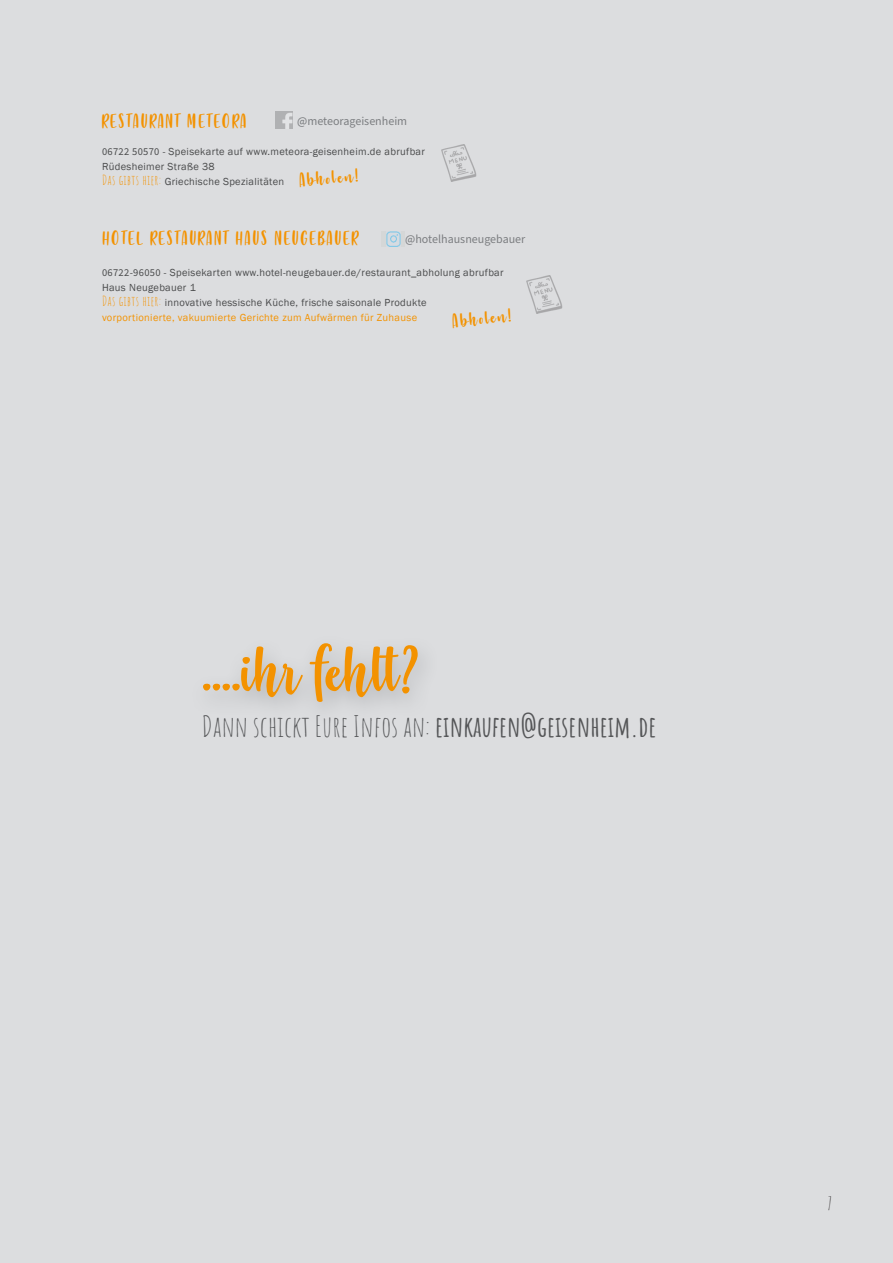
<style>
.page{position:relative;width:893px;height:1263px;background:#dcdddf}
.page>*{position:absolute;margin:0;border:0;box-sizing:border-box;transform-origin:0 0}
.t1{font:79.5px "Strawberry Blossom";color:#f39200}
.t2{font:28.5px "Amatic SC";color:#545557}
.t3{font:22.5px "Strawberry Blossom";letter-spacing:.08em;color:#f39200}
.t4{font:18px "Amatic SC";color:#231f20}
.t5{font:12px "Source Sans Pro";color:#7c7e81}
.t6{font:10.5px "Franklin Gothic";letter-spacing:.03em;color:#494a4b}
.t7{font:10.5px "Franklin Gothic";letter-spacing:.03em;color:#f39200}
.s1{font-family:"Source Sans Pro"}
.s2{font-family:"Amatic SC";font-size:13.5px;color:#f39200}
.s3{font-weight:700}
</style>
<div class="page">
<div style="left:381px;top:231px;width:24px;height:16px;background:#d5d7d7"></div>
<img style="left:386px;top:232px;width:15px;height:14px">
<img style="left:526px;top:276px;width:37px;height:37px">
<div style="left:189px;top:633px;width:250px;height:94px;background:#7c7e81;opacity:.48"></div>
<img style="left:276px;top:111px;width:17px;height:17px">
<img style="left:441px;top:144px;width:36px;height:38px">
<p class="t3" style="left:102px;top:111px;width:146px">RESTAURANT METEORA</p>
<p class="t6" style="left:102px;top:145px;width:324px"><span class="s1">06722 50570</span> - Speisekarte auf www.meteora-geisenheim.de abrufbar</p>
<p class="t6" style="left:102px;top:160px;width:114px">Rüdesheimer Straße 38</p>
<p class="t6" style="left:102px;top:175px;width:184px"><span class="s2">Das gibts hier:</span> Griechische Spezialitäten</p>
<p class="t5" style="left:297px;top:113px;width:111px">@meteorageisenheim</p>
<p class="t3" style="left:299px;top:169px;width:60px;rotate:-5deg">Abholen!</p>
<p class="t3" style="left:103px;top:228px;width:257px">HOTEL RESTAURANT HAUS NEUGEBAUER</p>
<p class="t6" style="left:102px;top:266px;width:403px"><span class="s1">06722-96050</span> - Speisekarten www.hotel-neugebauer.de/restaurant_abholung abrufbar</p>
<p class="t6" style="left:102px;top:281px;width:95px">Haus Neugebauer 1</p>
<p class="t6" style="left:102px;top:296px;width:326px"><span class="s2">Das gibts hier:</span> innovative hessische Küche, frische saisonale Produkte</p>
<p class="t7" style="left:102px;top:311px;width:317px">vorportionierte, vakuumierte Gerichte zum Aufwärmen für Zuhause</p>
<p class="t5" style="left:405px;top:231px;width:122px">@hotelhausneugebauer</p>
<p class="t3" style="left:451px;top:310px;width:60px;rotate:-6deg">Abholen!</p>
<p class="t1" style="left:202px;top:631px;width:221px">....ihr fehlt?</p>
<p class="t2" style="left:202px;top:706px;width:456px">Dann schickt Eure Infos an: <span class="s3">EINKAUFEN@GEISENHEIM.DE</span></p>
<p class="t4" style="left:827px;top:1190px;width:7px">7</p>
</div>
